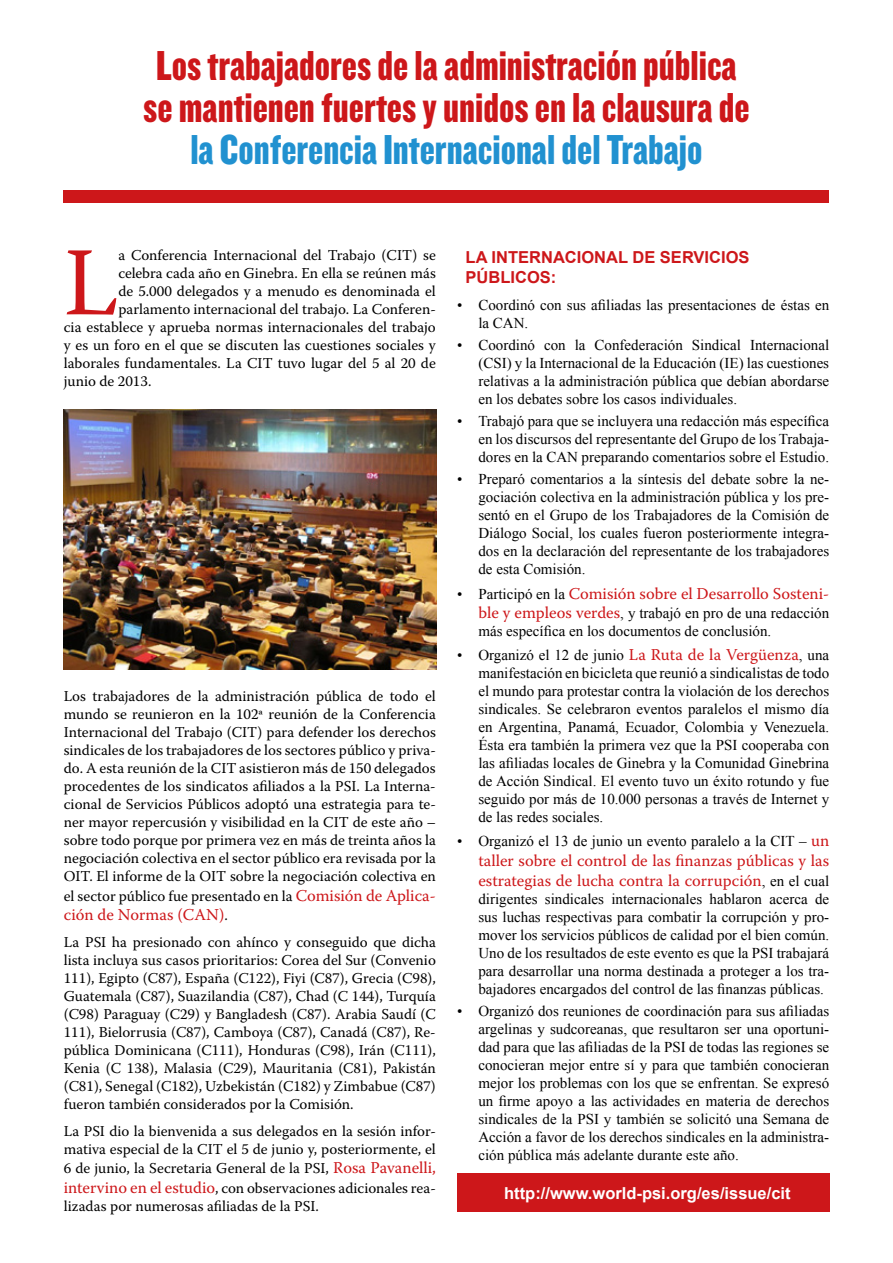
<style>
.page{position:relative;width:893px;height:1263px;background:#fff}
.page>*{position:absolute;margin:0;border:0;box-sizing:border-box;transform-origin:0 0}
.t1{font:96.9px "Warnock Pro";color:#cd171a}
.t2{font:43.5px/42px "Knockout HTF69 Full Liteweight";color:#cd171a}
.t3{font:43.5px "Knockout HTF69 Full Liteweight";color:#2191d0}
.t4{font:16.5px/19.8px "Warnock Pro";color:#cd171a}
.t5{font:700 16.5px "Arial";color:#fff}
.t6{font:700 16.5px/19.8px "Arial";color:#cd171a}
.t7{font:15px/18px "Times New Roman";color:#000;text-align:justify}
.t8{font:15px/18px "Warnock Pro";color:#000;text-align:justify}
.s1{font-size:16.5px;color:#cd171a}
.s2{font-size:15px;color:#000}
.s3{font-family:"Times New Roman";font-size:15px;color:#000}
.s4{font-family:"Warnock Pro";font-size:16.5px;color:#cd171a}
</style>
<div class="page">
<div style="left:457px;top:1174px;width:372px;height:38px;background:#cd171a"></div>
<img style="left:63px;top:409px;width:373px;height:260px">
<div style="left:63px;top:190px;width:766px;height:13px;background:#cd171a"></div>
<h2 class="t2" style="left:143px;top:46px;width:608px">Los trabajadores de la administración pública se mantienen fuertes y unidos en la clausura de</h2>
<h2 class="t3" style="left:190px;top:127px;width:514px">la Conferencia Internacional del Trabajo</h2>
<h1 class="t1" style="left:64px;top:224px;width:56px">L</h1>
<p class="t8" style="left:118px;top:246px;width:319px">a Conferencia Internacional del Trabajo (CIT) se</p>
<p class="t8" style="left:118px;top:264px;width:319px">celebra cada año en Ginebra. En ella se reúnen más</p>
<p class="t8" style="left:118px;top:282px;width:319px">de 5.000 delegados y a menudo es denominada el</p>
<p class="t8" style="left:118px;top:300px;width:319px">parlamento internacional del trabajo. La Conferen-</p>
<p class="t8" style="left:64px;top:318px;width:374px">cia establece y aprueba normas internacionales del trabajo</p>
<p class="t8" style="left:64px;top:336px;width:373px">y es un foro en el que se discuten las cuestiones sociales y</p>
<p class="t8" style="left:64px;top:354px;width:374px">laborales fundamentales. La CIT tuvo lugar del 5 al 20 de</p>
<p class="t8" style="left:64px;top:372px;width:89px">junio de 2013.</p>
<p class="t8" style="left:64px;top:687px;width:374px">Los trabajadores de la administración pública de todo el mundo se reunieron en la 102ª reunión de la Conferencia Internacional del Trabajo (CIT) para defender los derechos sindicales de los trabajadores de los sectores público y priva&shy;do. A esta reunión de la CIT asistieron más de 150 delegados procedentes de los sindicatos afiliados a la PSI. La Interna&shy;cional de Servicios Públicos adoptó una estrategia para te&shy;ner mayor repercusión y visibilidad en la CIT de este año – sobre todo porque por primera vez en más de treinta años la negociación colectiva en el sector público era revisada por la OIT. El informe de la OIT sobre la negociación colectiva en</p>
<p class="t8" style="left:64px;top:886px;width:374px">el sector público fue presentado en la <span class="s1">Comisión de Aplica-</span></p>
<p class="t4" style="left:64px;top:905px;width:166px">ción de Normas (CAN)<span class="s2">.</span></p>
<p class="t8" style="left:64px;top:933px;width:374px">La PSI ha presionado con ahínco y conseguido que dicha lista incluya sus casos prioritarios: Corea del Sur (Convenio 111), Egipto (C87), España (C122), Fiyi (C87), Grecia (C98), Guatemala (C87), Suazilandia (C87), Chad (C 144), Turquía (C98) Paraguay (C29) y Bangladesh (C87). Arabia Saudí (C 111), Bielorrusia (C87), Camboya (C87), Canadá (C87), Re&shy;pública Dominicana (C111), Honduras (C98), Irán (C111), Kenia (C 138), Malasia (C29), Mauritania (C81), Pakistán (C81), Senegal (C182), Uzbekistán (C182) y Zimbabue (C87) fueron también considerados por la Comisión.</p>
<p class="t8" style="left:64px;top:1121px;width:374px">La PSI dio la bienvenida a sus delegados en la sesión infor&shy;mativa especial de la CIT el 5 de junio y, posteriormente, el</p>
<p class="t8" style="left:64px;top:1158px;width:374px;line-height:19.8px">6 de junio, la Secretaria General de la PSI, <span class="s1">Rosa Pavanelli, intervino en el estudio</span>, con observaciones adicionales rea-</p>
<p class="t8" style="left:64px;top:1197px;width:257px">lizadas por numerosas afiliadas de la PSI.</p>
<p class="t6" style="left:466px;top:248px;width:284px">LA INTERNACIONAL DE SERVICIOS<br>PÚBLICOS:</p>
<p class="t7" style="left:478px;top:295px;width:352px;text-indent:-21px">• Coordinó con sus afiliadas las presentaciones de éstas en la CAN.</p>
<p class="t7" style="left:478px;top:336px;width:352px;text-indent:-21px">• Coordinó con la Confederación Sindical Internacional (CSI) y la Internacional de la Educación (IE) las cuestiones relativas a la administración pública que debían abordarse en los debates sobre los casos individuales.</p>
<p class="t7" style="left:478px;top:412px;width:352px;text-indent:-21px">• Trabajó para que se incluyera una redacción más específica en los discursos del representante del Grupo de los Trabaja&shy;dores en la CAN preparando comentarios sobre el Estudio.</p>
<p class="t7" style="left:478px;top:470px;width:352px;text-indent:-21px">• Preparó comentarios a la síntesis del debate sobre la ne&shy;gociación colectiva en la administración pública y los pre&shy;sentó en el Grupo de los Trabajadores de la Comisión de Diálogo Social, los cuales fueron posteriormente integra&shy;dos en la declaración del representante de los trabajadores de esta Comisión.</p>
<p class="t4" style="left:457px;top:583px;width:373px"><span class="s3">• Participó en la</span> Comisión sobre el Desarrollo Sosteni-</p>
<p class="t7" style="left:478px;top:604px;width:352px"><span class="s4">ble y empleos verdes</span>, y trabajó en pro de una redacción más específica en los documentos de conclusión.</p>
<p class="t7" style="left:478px;top:646px;width:352px;text-indent:-21px">• Organizó el 12 de junio <span class="s4">La Ruta de la Vergüenza</span>, una manifestación en bicicleta que reunió a sindicalistas de todo el mundo para protestar contra la violación de los derechos sindicales. Se celebraron eventos paralelos el mismo día en Argentina, Panamá, Ecuador, Colombia y Venezuela.<br>Ésta era también la primera vez que la PSI cooperaba con las afiliadas locales de Ginebra y la Comunidad Ginebrina de Acción Sindical. El evento tuvo un éxito rotundo y fue seguido por más de 10.000 personas a través de Internet y de las redes sociales.</p>
<p class="t7" style="left:457px;top:832px;width:374px">• Organizó el 13 de junio un evento paralelo a la CIT – <span class="s4">un</span></p>
<p class="t4" style="left:478px;top:851px;width:352px">taller sobre el control de las finanzas públicas y las estrategias de lucha contra la corrupción<span class="s3">, en el cual</span></p>
<p class="t7" style="left:478px;top:890px;width:352px">dirigentes sindicales internacionales hablaron acerca de sus luchas respectivas para combatir la corrupción y pro&shy;mover los servicios públicos de calidad por el bien común.<br>Uno de los resultados de este evento es que la PSI trabajará para desarrollar una norma destinada a proteger a los tra&shy;bajadores encargados del control de las finanzas públicas.</p>
<p class="t7" style="left:478px;top:1002px;width:352px;text-indent:-21px">• Organizó dos reuniones de coordinación para sus afiliadas argelinas y sudcoreanas, que resultaron ser una oportuni&shy;dad para que las afiliadas de la PSI de todas las regiones se conocieran mejor entre sí y para que también conocieran mejor los problemas con los que se enfrentan. Se expresó un firme apoyo a las actividades en materia de derechos sindicales de la PSI y también se solicitó una Semana de Acción a favor de los derechos sindicales en la administra&shy;ción pública más adelante durante este año.</p>
<p class="t5" style="left:504px;top:1182px;width:288px">HTTP://WWW.WORLD-PSI.ORG/ES/ISSUE/CIT</p>
</div>
